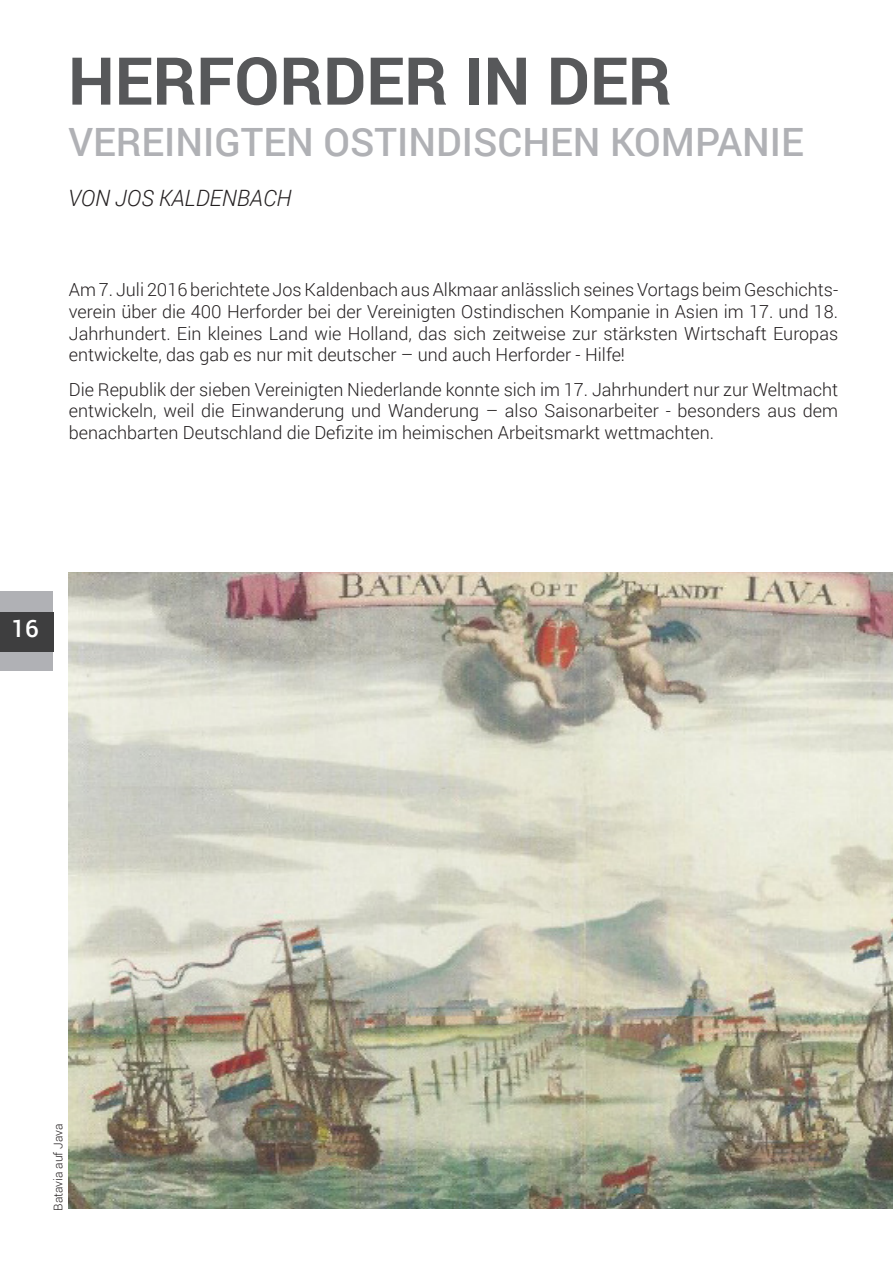
<style>
.page{position:relative;width:893px;height:1263px;background:#fff}
.page>*{position:absolute;margin:0;border:0;box-sizing:border-box;transform-origin:0 0}
.t1{font:700 66px "Roboto";color:#57585a}
.t2{font:500 39px "Roboto";color:#b0b1b5}
.t3{font:500 24px "Roboto";color:#fff}
.Sub_Title_Left_Justi{font:italic 300 22.5px "Roboto";color:#231f20}
.Sub_Title_Left_Justi-2{font:300 18px/21.6px "Roboto";color:#231f20;text-align:justify}
.Description_Photo{font:300 12px "Roboto";color:#231f20}
</style>
<div class="page">
<div style="left:0;top:592px;width:53px;height:79px;background:#b0b1b5"></div>
<div style="left:0;top:611px;width:53px;height:40px;background:#3e3e3f"></div>
<img style="left:68px;top:573px;width:825px;height:636px">
<p class="t1" style="left:68px;top:35px;width:605px">HERFORDER IN DER</p>
<p class="t2" style="left:68px;top:114px;width:737px">VEREINIGTEN OSTINDISCHEN KOMPANIE</p>
<p class="Sub_Title_Left_Justi" style="left:68px;top:182px;width:225px">VON JOS KALDENBACH</p>
<p class="Sub_Title_Left_Justi-2" style="left:69px;top:279px;width:771px">Am 7. Juli 2016 berichtete Jos Kaldenbach aus Alkmaar anlässlich seines Vortags beim Geschichts&shy;verein über die 400 Herforder bei der Vereinigten Ostindischen Kompanie in Asien im 17. und 18.<br>Jahrhundert. Ein kleines Land wie Holland, das sich zeitweise zur stärksten Wirtschaft Europas entwickelte, das gab es nur mit deutscher – und auch Herforder - Hilfe!</p>
<p class="Sub_Title_Left_Justi-2" style="left:69px;top:378px;width:771px">Die Republik der sieben Vereinigten Niederlande konnte sich im 17. Jahrhundert nur zur Weltmacht entwickeln, weil die Einwanderung und Wanderung – also Saisonarbeiter - besonders aus dem benachbarten Deutschland die Defizite im heimischen Arbeitsmarkt wettmachten.</p>
<h3 class="t3" style="left:11px;top:612px;width:29px">16</h3>
<p class="Description_Photo" style="left:50px;top:1211px;width:89px;rotate:-90deg">Batavia auf Java</p>
</div>
